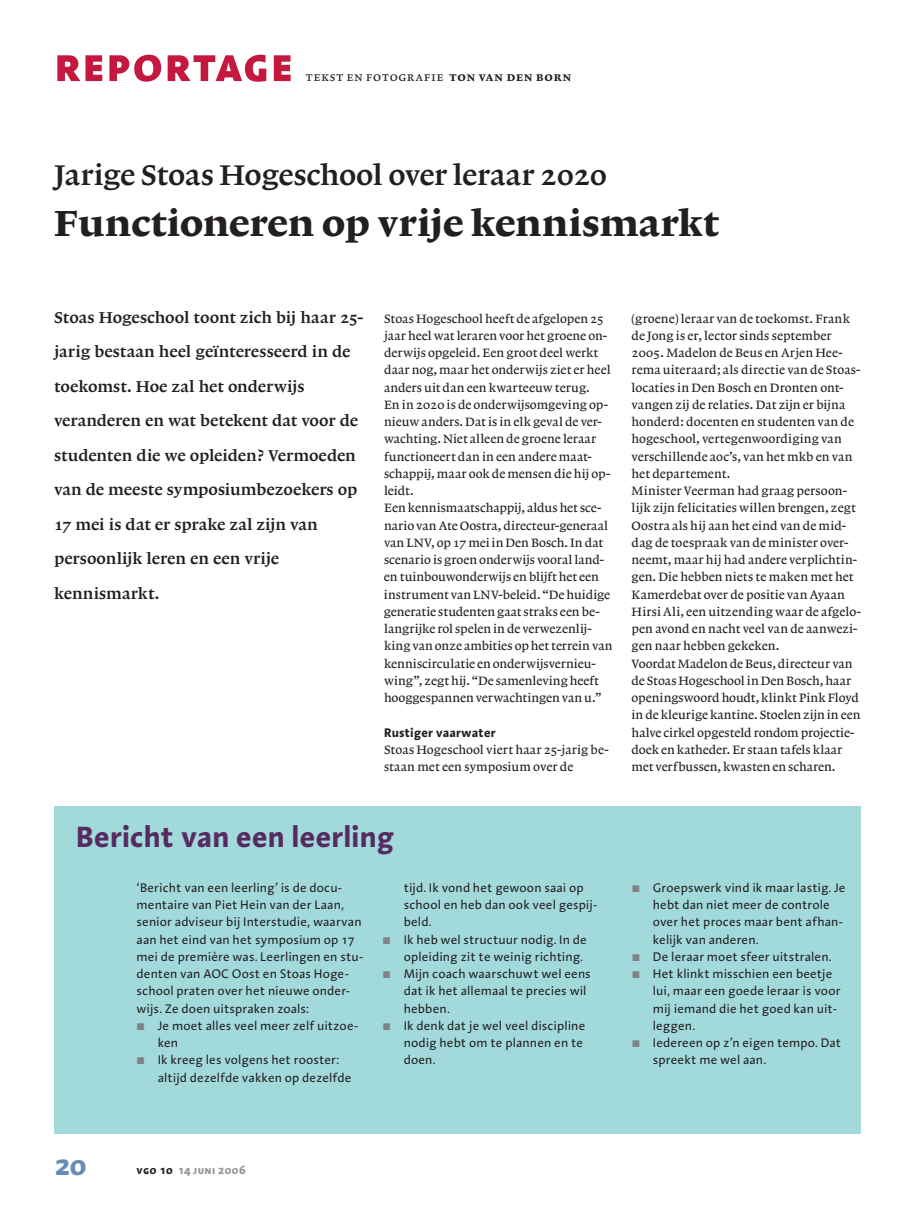
<style>
.page{position:relative;width:915px;height:1212px;background:#fff}
.page>*{position:absolute;margin:0;border:0;box-sizing:border-box;transform-origin:0 0}
.t1{font:700 52.5px "Linotype Aroma SC";letter-spacing:.015em;color:#c5183f}
.t2{font:500 38.25px "Lexicon No 1 Roman E";letter-spacing:-.005em;color:#231f20}
.t3{font:500 30px "Lexicon No 1 Roman C";letter-spacing:-.005em;color:#231f20}
.t4{font:700 30px "Linotype Aroma";letter-spacing:.005em;color:#562b62}
.t5{font:700 30px "Linotype Aroma";color:#688cb6}
.t6{font:500 16.5px/34.5px "Lexicon No 1 Roman C";color:#231f20}
.t7{font:500 12.75px/17.2px "Lexicon No 1 Roman A";letter-spacing:.005em;color:#231f20}
.t8{font:12.75px "Linotype Aroma";letter-spacing:.005em;color:#231f20}
.t9{font:12.75px "Lexicon No 1 Roman A Exp";letter-spacing:.065em;color:#231f20}
.t10{font:700 12.75px "Linotype Aroma";color:#231f20}
.t11{font:700 12px "Linotype Aroma SC";letter-spacing:.02em;color:#939598}
.s1{font-family:"Lexicon No 1 Roman D Exp"}
.s2{font-family:"Lexicon Xtra V03";color:#808285}
.s3{color:#231f20}
</style>
<div class="page">
<div style="left:54px;top:806px;width:806px;height:328px;background:#a2dadb"></div>
<h1 class="t1" style="left:54px;top:28px;width:241px">reportage</h1>
<p class="t9" style="left:306px;top:70px;width:267px">tekst en fotografie <span class="s1">ton van den born</span></p>
<h3 class="t3" style="left:54px;top:158px;width:554px">Jarige Stoas Hogeschool over leraar 2020</h3>
<h2 class="t2" style="left:54px;top:202px;width:666px">Functioneren op vrije kennismarkt</h2>
<p class="t6" style="left:54px;top:300px;width:310px">Stoas Hogeschool toont zich bij haar 25- jarig bestaan heel geïnteresseerd in de toekomst. Hoe zal het onderwijs veranderen en wat betekent dat voor de studenten die we opleiden? Vermoeden van de meeste symposiumbezoekers op 17 mei is dat er sprake zal zijn van persoonlijk leren en een vrije kennismarkt.</p>
<p class="t7" style="left:384px;top:310px;width:230px">Stoas Hogeschool heeft de afgelopen 25 jaar heel wat leraren voor het groene on&shy;derwijs opgeleid. Een groot deel werkt daar nog, maar het onderwijs ziet er heel anders uit dan een kwarteeuw terug.<br>En in 2020 is de onderwijsomgeving op&shy;nieuw anders. Dat is in elk geval de ver&shy;wachting. Niet alleen de groene leraar functioneert dan in een andere maat&shy;schappij, maar ook de mensen die hij op&shy;leidt.<br>Een kennismaatschappij, aldus het sce&shy;nario vanAte Oostra, directeur-generaal van LNV, op 17 mei in DenBosch.In dat scenario is groen onderwijs vooral land&shy;en tuinbouwonderwijs en blijft het een instrument van LNV-beleid. “De huidige generatie studenten gaat straks een be&shy;langrijke rol spelen in de verwezenlij&shy;king van onze ambities op hetterrein van kenniscirculatie en onderwijsvernieu&shy;wing”, zegt hij. “De samenleving heeft hooggespannen verwachtingen van u.”</p>
<p class="t10" style="left:384px;top:724px;width:113px">Rustiger vaarwater</p>
<p class="t7" style="left:384px;top:741px;width:226px">Stoas Hogeschool viert haar 25-jarig be&shy;staan met een symposium over de</p>
<p class="t7" style="left:631px;top:310px;width:231px">(groene) leraar van de toekomst. Frank de Jong is er, lector sinds september 2005. Madelon de Beus en Arjen Hee&shy;rema uiteraard; als directie van de Stoas&shy;locaties in Den Bosch en Dronten ont&shy;vangen zij de relaties. Dat zijn er bijna honderd: docenten en studenten van de hogeschool, vertegenwoordiging van verschillende aoc’s, van het mkb en van het departement.<br>Minister Veerman had graag persoon&shy;lijk zijn felicitaties willen brengen, zegt Oostra als hij aan het eind van de mid&shy;dag de toespraak van de minister over&shy;neemt, maar hij had andere verplichtin&shy;gen. Die hebben niets te maken met het Kamerdebat over de positie van Ayaan Hirsi Ali, een uitzending waar de afgelo&shy;pen avond en nacht veel van de aanwezi&shy;gen naar hebben gekeken.<br>Voordat Madelon deBeus, directeur van de Stoas Hogeschool in DenBosch, haar openingswoord houdt, klinkt Pink Floyd in de kleurige kantine. Stoelen zijn in een halve cirkel opgesteld rondom projectie&shy;doek en katheder.Er staan tafels klaar met verfbussen, kwasten en scharen.</p>
<h3 class="t4" style="left:76px;top:817px;width:320px">Bericht van een leerling</h3>
<p class="t8" style="left:136px;top:879px;width:207px">‘Bericht van een leerling’ is de docu-</p>
<p class="t8" style="left:136px;top:897px;width:209px">mentaire van Piet Hein van der Laan,</p>
<p class="t8" style="left:136px;top:914px;width:226px">senior adviseur bij Interstudie, waarvan</p>
<p class="t8" style="left:136px;top:931px;width:219px">aan het eind van het symposium op 17</p>
<p class="t8" style="left:136px;top:948px;width:228px">mei de première was. Leerlingen en stu-</p>
<p class="t8" style="left:136px;top:966px;width:214px">denten van AOC Oost en Stoas Hoge-</p>
<p class="t8" style="left:136px;top:983px;width:215px">school praten over het nieuwe onder-</p>
<p class="t8" style="left:136px;top:1000px;width:174px">wijs. Ze doen uitspraken zoals:</p>
<p class="t8" style="left:136px;top:1017px;width:223px"><span class="s2">N</span> Je moet alles veel meer zelf uitzoe-</p>
<p class="t8" style="left:158px;top:1035px;width:22px">ken</p>
<p class="t8" style="left:136px;top:1052px;width:204px"><span class="s2">N</span> Ik kreeg les volgens het rooster:</p>
<p class="t8" style="left:158px;top:1069px;width:195px">altijd dezelfde vakken op dezelfde</p>
<p class="t8" style="left:403px;top:879px;width:181px">tijd. Ik vond het gewoon saai op</p>
<p class="t8" style="left:403px;top:897px;width:195px">school en heb dan ook veel gespij-</p>
<p class="t8" style="left:403px;top:914px;width:29px">beld.</p>
<p class="t8" style="left:382px;top:931px;width:206px"><span class="s2">N</span> Ik heb wel structuur nodig. In de</p>
<p class="t8" style="left:403px;top:948px;width:181px">opleiding zit te weinig richting.</p>
<p class="t8" style="left:382px;top:966px;width:210px"><span class="s2">N</span> Mijn coach waarschuwt wel eens</p>
<p class="t8" style="left:403px;top:983px;width:184px">dat ik het allemaal te precies wil</p>
<p class="t8" style="left:403px;top:1000px;width:47px">hebben.</p>
<p class="t8" style="left:382px;top:1017px;width:204px"><span class="s2">N</span> Ik denk dat je wel veel discipline</p>
<p class="t8" style="left:403px;top:1035px;width:181px">nodig hebt om te plannen en te</p>
<p class="t8" style="left:403px;top:1052px;width:33px">doen.</p>
<p class="t8" style="left:631px;top:879px;width:215px"><span class="s2">N</span> Groepswerk vind ik maar lastig. Je</p>
<p class="t8" style="left:652px;top:897px;width:178px">hebt dan niet meer de controle</p>
<p class="t8" style="left:652px;top:914px;width:191px">over het proces maar bent afhan-</p>
<p class="t8" style="left:652px;top:931px;width:107px">kelijk van anderen.</p>
<p class="t8" style="left:631px;top:948px;width:201px"><span class="s2">N</span> De leraar moet sfeer uitstralen.</p>
<p class="t8" style="left:631px;top:966px;width:202px"><span class="s2">N</span> Het klinkt misschien een beetje</p>
<p class="t8" style="left:652px;top:983px;width:189px">lui, maar een goede leraar is voor</p>
<p class="t8" style="left:652px;top:1000px;width:185px">mij iemand die het goed kan uit-</p>
<p class="t8" style="left:652px;top:1017px;width:44px">leggen.</p>
<p class="t8" style="left:631px;top:1035px;width:211px"><span class="s2">N</span> Iedereen op z’n eigen tempo. Dat</p>
<p class="t8" style="left:652px;top:1052px;width:115px">spreekt me wel aan.</p>
<h3 class="t5" style="left:54px;top:1144px;width:34px">20</h3>
<p class="t11" style="left:136px;top:1162px;width:110px"><span class="s3">vgo 10</span> 14 juni 2006</p>
</div>
